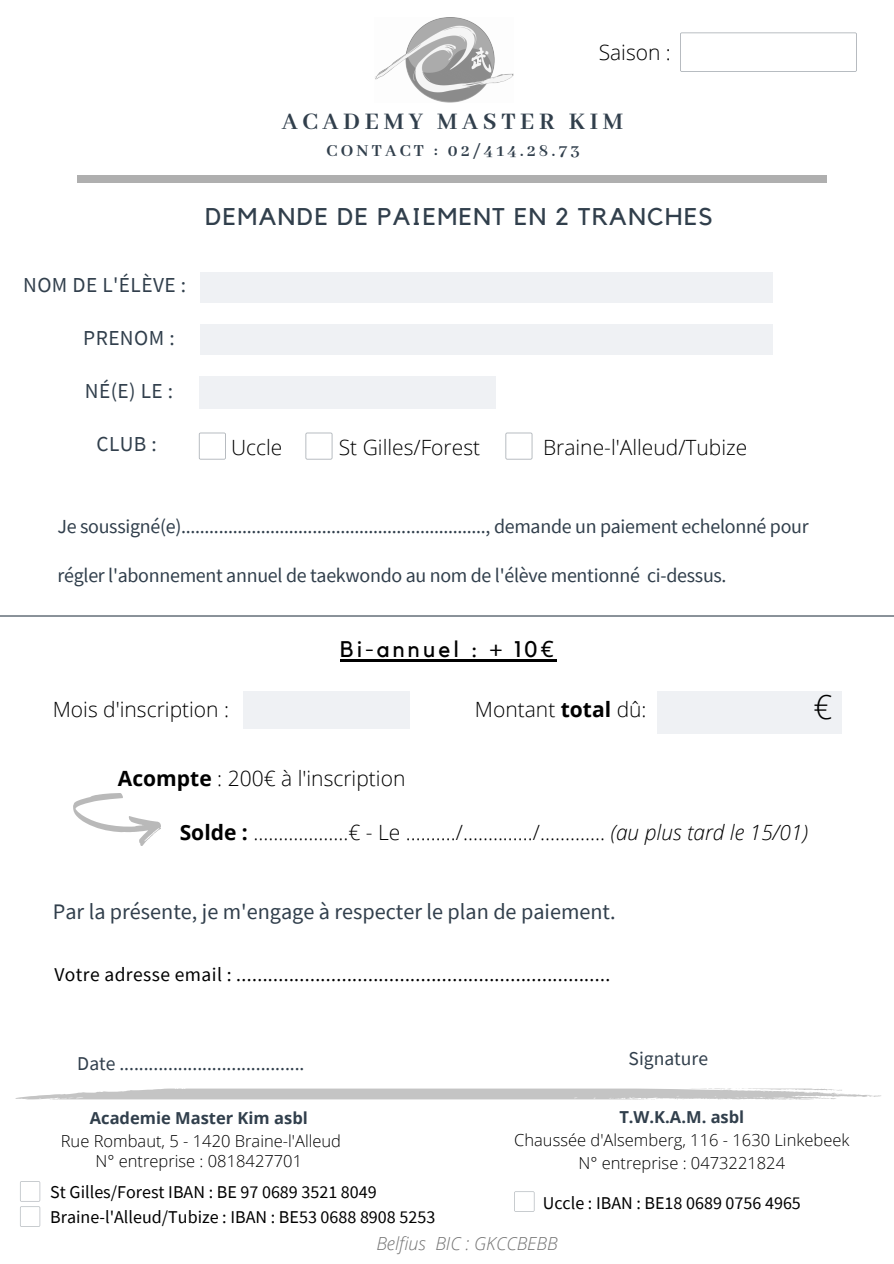
<style>
.page{position:relative;width:894px;height:1264px;background:#fff}
.page>*{position:absolute;margin:0;border:0;box-sizing:border-box;transform-origin:0 0}
.t1{font:300 33px "Open Sans";color:#000}
.t2{font:700 25.8px "Abhaya Libre";letter-spacing:.18em;color:#313f4c}
.t3{font:24.15px "Kollektif";letter-spacing:.06em;color:#313f4c}
.t4{font:22.5px "Kollektif";letter-spacing:.145em;color:#000}
.t5{font:22.2px "Source Sans Pro";color:#313f4c}
.t6{font:21.3px "Source Sans Pro";letter-spacing:.02em;color:#313f4c}
.t7{font:300 21px "Open Sans";color:#000}
.t8{font:19.95px "Source Sans Pro";letter-spacing:-.015em;color:#313f4c}
.t9{font:19.5px "Source Sans Pro";letter-spacing:.02em;color:#000}
.t10{font:19.5px "Source Sans Pro";color:#313f4c}
.t11{font:700 18.3px "Abhaya Libre";letter-spacing:.18em;color:#313f4c}
.t12{font:18px/24.8px "Source Sans Pro";color:#000}
.t13{font:italic 300 18px "Open Sans";color:#737373}
.t14{font:300 16.5px/20.2px "Open Sans";color:#000;text-align:center}
.t15{font:700 16.5px "Open Sans";color:#313f4c}
.s1{font-family:"Noto Sans"}
.s2{font-weight:700}
.s3{font-style:italic}
</style>
<div class="page">
<div style="left:200px;top:272px;width:572px;height:30px;background:#eff1f4"></div>
<div style="left:200px;top:324px;width:572px;height:30px;background:#eff1f4"></div>
<div style="left:77px;top:175px;width:749px;height:7px;background:#afafaf"></div>
<img style="left:375px;top:18px;width:138px;height:84px">
<svg style="left:680px;top:32px;width:176px;height:40px"></svg>
<div style="left:199px;top:376px;width:296px;height:33px;background:#eff1f4"></div>
<svg style="left:73px;top:793px;width:88px;height:53px"></svg>
<svg style="left:199px;top:432px;width:27px;height:27px"></svg>
<svg style="left:305px;top:432px;width:27px;height:27px"></svg>
<svg style="left:505px;top:432px;width:27px;height:27px"></svg>
<svg style="left:514px;top:1191px;width:20px;height:20px"></svg>
<svg style="left:20px;top:1181px;width:20px;height:45px"></svg>
<div style="left:243px;top:691px;width:166px;height:37px;background:#eff1f4"></div>
<div style="left:657px;top:691px;width:183px;height:42px;background:#eff1f4"></div>
<hr style="left:340px;top:659px;width:216px;height:2px;background:#000">
<hr style="left:0;top:615px;width:893px;height:1px;background:#313f4c">
<svg style="left:15px;top:1088px;width:866px;height:12px"></svg>
<p class="t7" style="left:598px;top:38px;width:74px">Saison :</p>
<p class="t2" style="left:282px;top:107px;width:343px">ACADEMY MASTER KIM</p>
<p class="t11" style="left:326px;top:140px;width:255px">CONTACT : 02/414.28.73</p>
<p class="t3" style="left:205px;top:205px;width:509px">DEMANDE DE PAIEMENT EN 2 TRANCHES</p>
<p class="t6" style="left:23px;top:271px;width:164px">NOM DE L'ÉLÈVE :</p>
<p class="t6" style="left:83px;top:324px;width:93px">PRENOM :</p>
<p class="t6" style="left:85px;top:377px;width:90px">NÉ(E) LE :</p>
<p class="t6" style="left:96px;top:430px;width:62px">CLUB :</p>
<p class="t7" style="left:231px;top:432px;width:53px">Uccle</p>
<p class="t7" style="left:339px;top:432px;width:143px">St Gilles/Forest</p>
<p class="t7" style="left:543px;top:432px;width:206px">Braine-l'Alleud/Tubize</p>
<p class="t8" style="left:57px;top:513px;width:752px">Je soussigné(e)................................................................., demande un paiement echelonné pour</p>
<p class="t8" style="left:57px;top:562px;width:670px">régler l'abonnement annuel de taekwondo au nom de l'élève mentionné ci-dessus.</p>
<p class="t4" style="left:340px;top:639px;width:215px">Bi-annuel : + 10<span class="s1">€</span></p>
<p class="t7" style="left:53px;top:694px;width:178px">Mois d'inscription :</p>
<p class="t7" style="left:475px;top:694px;width:173px">Montant <span class="s2">total</span> dû:</p>
<p class="t7" style="left:118px;top:763px;width:289px"><span class="s2">Acompte</span> : 200€ à l'inscription</p>
<h1 class="t1" style="left:813px;top:683px;width:20px">€</h1>
<p class="t7" style="left:180px;top:817px;width:629px"><span class="s2">Solde :</span> ...................€ - Le ........../............../............. <span class="s3">(au plus tard le 15/01)</span></p>
<p class="t5" style="left:53px;top:897px;width:564px">Par la présente, je m'engage à respecter le plan de paiement.</p>
<p class="t9" style="left:54px;top:961px;width:557px">Votre adresse email : .......................................................................</p>
<p class="t10" style="left:77px;top:1050px;width:229px">Date ......................................</p>
<p class="t10" style="left:628px;top:1045px;width:81px">Signature</p>
<p class="t15" style="left:90px;top:1106px;width:219px">Academie Master Kim asbl</p>
<p class="t14" style="left:61px;top:1130px;width:282px">Rue Rombaut, 5 - 1420 Braine-l'Alleud<br>N° entreprise : 0818427701</p>
<p class="t15" style="left:619px;top:1105px;width:126px">T.W.K.A.M. asbl</p>
<p class="t14" style="left:514px;top:1128px;width:336px;line-height:22.5px">Chaussée d'Alsemberg, 116 - 1630 Linkebeek<br>N° entreprise : 0473221824</p>
<p class="t12" style="left:50px;top:1178px;width:386px">St Gilles/Forest IBAN : BE 97 0689 3521 8049<br>Braine-l'Alleud/Tubize : IBAN : BE53 0688 8908 5253</p>
<p class="t12" style="left:542px;top:1189px;width:259px">Uccle : IBAN : BE18 0689 0756 4965</p>
<p class="t13" style="left:376px;top:1230px;width:183px">Belfius BIC : GKCCBEBB</p>
</div>
